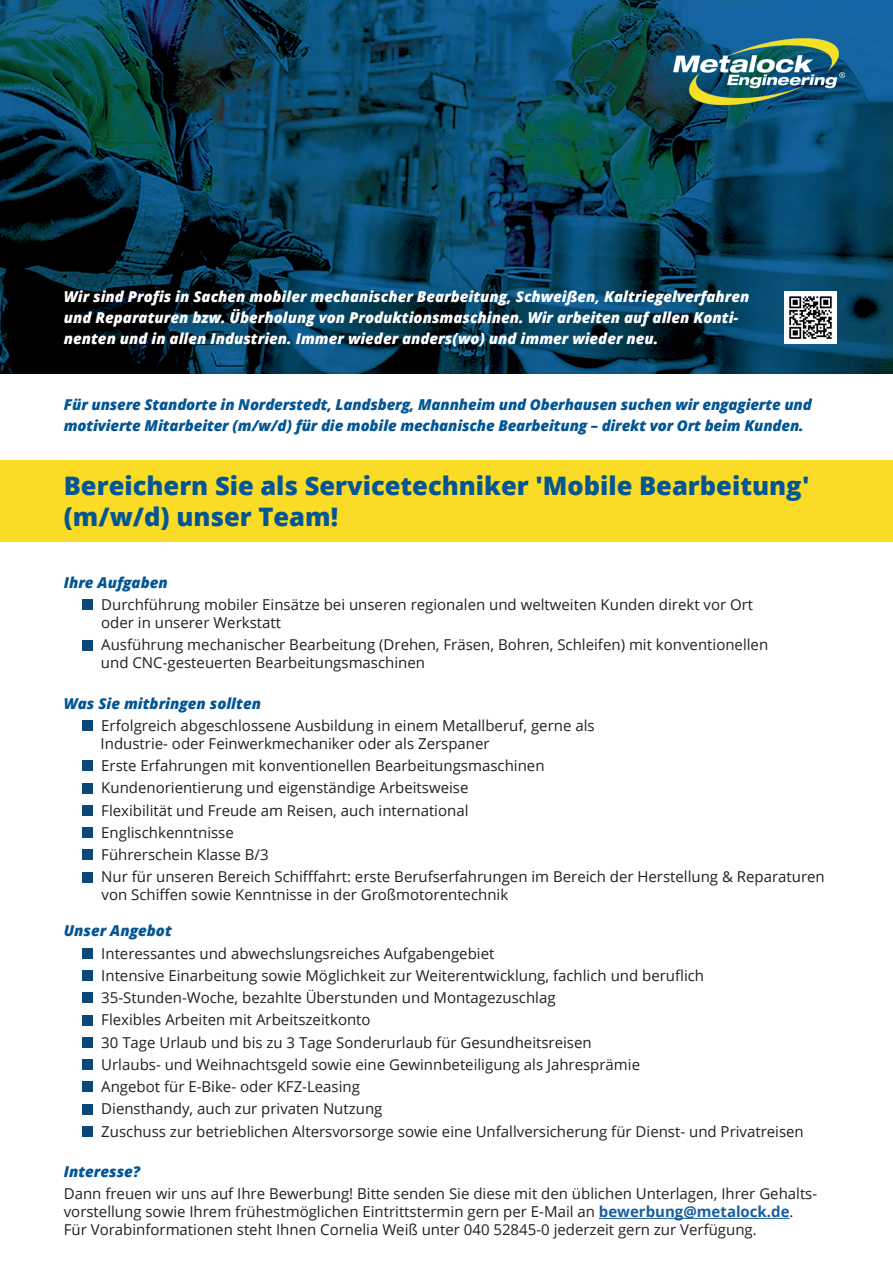
<style>
.page{position:relative;width:893px;height:1263px;background:#fff}
.page>*{position:absolute;margin:0;border:0;box-sizing:border-box;transform-origin:0 0}
.t1{font:800 25.5px/31.5px "Open Sans";color:#035594}
.t2{font:15px/22.2px "Open Sans";color:#231f20}
.t3{font:italic 800 15px/21px "Open Sans";letter-spacing:-.01em;color:#035594}
.t4{font:italic 800 15px/21px "Open Sans";color:#fff}
.s1{font-weight:400;font-style:normal;color:#fff}
.s2{font-weight:700;color:#175d9e}
</style>
<div class="page">
<img style="left:0;top:0;width:893px;height:373px">
<img style="left:674px;top:38px;width:171px;height:66px">
<hr style="left:599px;top:1218px;width:191px;height:1px;background:#175d9e">
<div style="left:82px;top:599px;width:10px;height:11px;background:#0c477a"></div>
<div style="left:82px;top:640px;width:10px;height:10px;background:#0c477a"></div>
<div style="left:82px;top:720px;width:10px;height:11px;background:#0c477a"></div>
<div style="left:82px;top:760px;width:10px;height:11px;background:#0c477a"></div>
<div style="left:82px;top:783px;width:10px;height:10px;background:#0c477a"></div>
<div style="left:82px;top:805px;width:10px;height:11px;background:#0c477a"></div>
<div style="left:82px;top:827px;width:10px;height:11px;background:#0c477a"></div>
<div style="left:82px;top:849px;width:10px;height:11px;background:#0c477a"></div>
<div style="left:82px;top:872px;width:10px;height:10px;background:#0c477a"></div>
<div style="left:82px;top:948px;width:10px;height:11px;background:#0c477a"></div>
<div style="left:82px;top:970px;width:10px;height:11px;background:#0c477a"></div>
<div style="left:82px;top:992px;width:10px;height:11px;background:#0c477a"></div>
<div style="left:82px;top:1015px;width:10px;height:10px;background:#0c477a"></div>
<div style="left:82px;top:1037px;width:10px;height:11px;background:#0c477a"></div>
<div style="left:82px;top:1059px;width:10px;height:11px;background:#0c477a"></div>
<div style="left:82px;top:1081px;width:10px;height:11px;background:#0c477a"></div>
<div style="left:82px;top:1104px;width:10px;height:10px;background:#0c477a"></div>
<div style="left:82px;top:1126px;width:10px;height:11px;background:#0c477a"></div>
<div style="left:0;top:461px;width:893px;height:81px;background:#fadc26"></div>
<img style="left:785px;top:291px;width:52px;height:52px">
<p class="t4" style="left:64px;top:285px;width:687px">Wir sind Profis in Sachen mobiler mechanischer Bearbeitung, Schweißen, Kaltriegelverfahren und Reparaturen bzw. Überholung von Produktionsmaschinen. Wir arbeiten auf allen Konti&shy;nenten und in allen Industrien. Immer wieder anders(wo) und immer wieder neu.</p>
<p class="t3" style="left:64px;top:394px;width:749px">Für unsere Standorte in Norderstedt, Landsberg, Mannheim und Oberhausen suchen wir engagierte und motivierte Mitarbeiter (m/w/d) für die mobile mechanische Bearbeitung – direkt vor Ort beim Kunden.<span class="s1">.</span></p>
<h1 class="t1" style="left:64px;top:468px;width:747px">Bereichern Sie als Servicetechniker 'Mobile Bearbeitung' (m/w/d) unser Team!</h1>
<p class="t3" style="left:64px;top:571px;width:106px">Ihre Aufgaben</p>
<p class="t2" style="left:101px;top:595px;width:653px;line-height:18px">Durchführung mobiler Einsätze bei unseren regionalen und weltweiten Kunden direkt vor Ort oder in unserer Werkstatt</p>
<p class="t2" style="left:101px;top:635px;width:669px;line-height:18px">Ausführung mechanischer Bearbeitung (Drehen, Fräsen, Bohren, Schleifen) mit konventionellen und CNC-gesteuerten Bearbeitungsmaschinen</p>
<p class="t3" style="left:64px;top:692px;width:199px">Was Sie mitbringen sollten</p>
<p class="t2" style="left:101px;top:716px;width:495px;line-height:18px">Erfolgreich abgeschlossene Ausbildung in einem Metallberuf, gerne als<br>Industrie- oder Feinwerkmechaniker oder als Zerspaner</p>
<p class="t2" style="left:101px;top:754px;width:725px">Erste Erfahrungen mit konventionellen Bearbeitungsmaschinen<br>Kundenorientierung und eigenständige Arbeitsweise<br>Flexibilität und Freude am Reisen, auch international<br>Englischkenntnisse<br>Führerschein Klasse B/3<br>Nur für unseren Bereich Schifffahrt: erste Berufserfahrungen im Bereich der Herstellung &amp; Reparaturen</p>
<p class="t2" style="left:102px;top:883px;width:408px">von Schiffen sowie Kenntnisse in der Großmotorentechnik</p>
<p class="t3" style="left:64px;top:920px;width:110px">Unser Angebot</p>
<p class="t2" style="left:101px;top:942px;width:704px">Interessantes und abwechslungsreiches Aufgabengebiet<br>Intensive Einarbeitung sowie Möglichkeit zur Weiterentwicklung, fachlich und beruflich 35-Stunden-Woche, bezahlte Überstunden und Montagezuschlag<br>Flexibles Arbeiten mit Arbeitszeitkonto<br>30 Tage Urlaub und bis zu 3 Tage Sonderurlaub für Gesundheitsreisen<br>Urlaubs- und Weihnachtsgeld sowie eine Gewinnbeteiligung als Jahresprämie<br>Angebot für E-Bike- oder KFZ-Leasing<br>Diensthandy, auch zur privaten Nutzung<br>Zuschuss zur betrieblichen Altersvorsorge sowie eine Unfallversicherung für Dienst- und Privatreisen</p>
<p class="t3" style="left:64px;top:1160px;width:78px">Interesse?</p>
<p class="t2" style="left:64px;top:1184px;width:755px;line-height:18px">Dann freuen wir uns auf Ihre Bewerbung! Bitte senden Sie diese mit den üblichen Unterlagen, Ihrer Gehalts&shy;vorstellung sowie Ihrem frühestmöglichen Eintrittstermin gern per E-Mail an <span class="s2">bewerbung@metalock.de</span>.<br>Für Vorabinformationen steht Ihnen Cornelia Weiß unter 040 52845-0 jederzeit gern zur Verfügung.</p>
</div>
